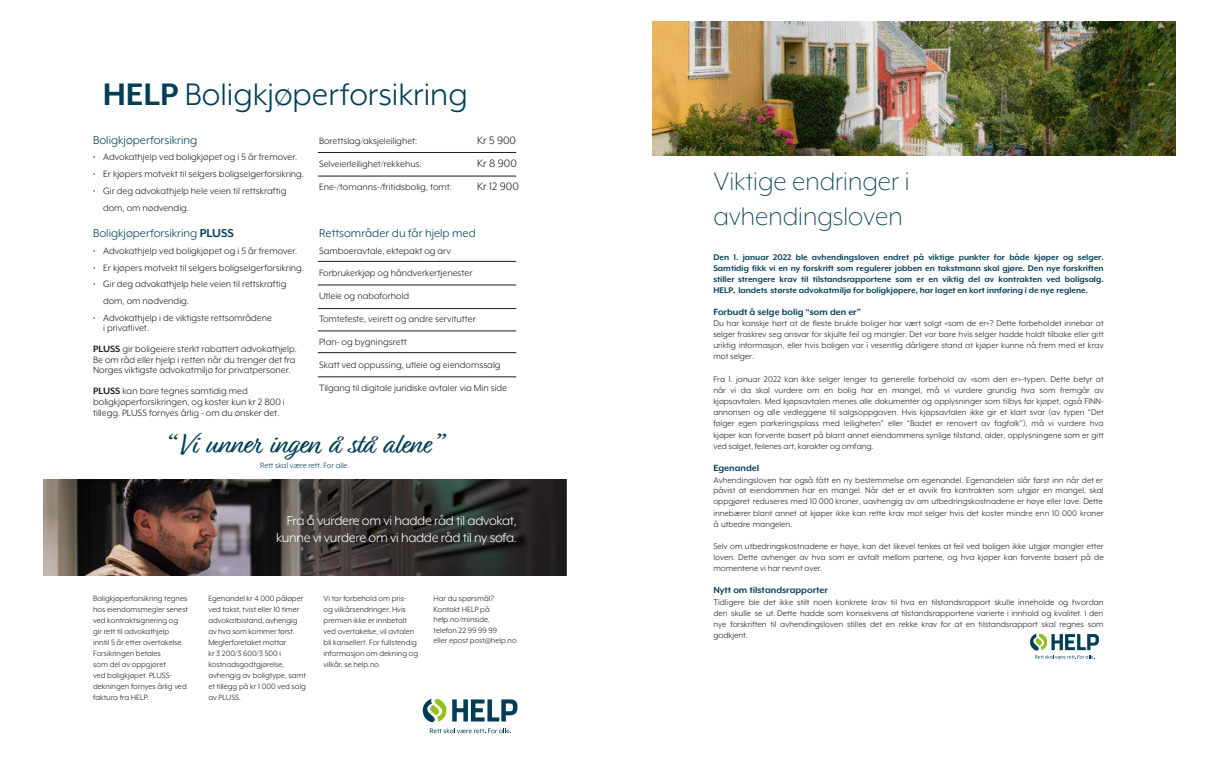
<style>
.page{position:relative;width:1219px;height:782px;background:#fff}
.page>*{position:absolute;margin:0;border:0;box-sizing:border-box;transform-origin:0 0}
.t1{font:35.8px "Mr Eaves XL Mod OT";color:#003e56}
.t2{font:29.9px "Relation";letter-spacing:-.02em;color:#003e56}
.t3{font:300 29.1px/34.9px "Mr Eaves XL Mod OT";color:#003e56}
.t4{font:14.9px/16.7px "Mr Eaves XL Mod OT";letter-spacing:-.02em;color:#fff;text-align:right}
.t5{font:13.2px "Mr Eaves XL Mod OT";color:#003e56}
.t6{font:12.3px "Mr Eaves XL Mod OT";color:#1d1d1b}
.t7{font:10.5px/22.8px "Mr Eaves XL Mod OT";color:#1d1d1b}
.t8{font:700 10.3px "Mr Eaves XL Mod OT";color:#003e56}
.t9{font:9.4px/11px "Mr Eaves XL Mod OT";color:#1d1d1b;text-align:justify}
.t10{font:700 9.4px/11px "Mr Eaves XL Mod OT";color:#003e56;text-align:justify}
.t11{font:8.8px/11px "Mr Eaves XL Mod OT";color:#1d1d1b}
.t12{font:8.8px "Mr Eaves XL Mod OT";color:#003e56}
.s1{font-weight:700}
</style>
<div class="page">
<img style="left:43px;top:479px;width:206px;height:96px">
<hr style="left:318px;top:152px;width:198px;height:1px;background:#1d1d1b">
<hr style="left:318px;top:176px;width:198px;height:1px;background:#1d1d1b">
<hr style="left:318px;top:261px;width:198px;height:1px;background:#1d1d1b">
<hr style="left:318px;top:285px;width:198px;height:1px;background:#1d1d1b">
<hr style="left:318px;top:308px;width:198px;height:1px;background:#1d1d1b">
<hr style="left:318px;top:330px;width:198px;height:1px;background:#1d1d1b">
<hr style="left:318px;top:352px;width:198px;height:1px;background:#1d1d1b">
<hr style="left:318px;top:376px;width:198px;height:1px;background:#1d1d1b">
<svg style="left:422px;top:699px;width:95px;height:22px"></svg>
<svg style="left:430px;top:728px;width:81px;height:5px"></svg>
<svg style="left:249px;top:479px;width:317px;height:96px;background:#312f2d"></svg>
<svg style="left:1030px;top:633px;width:69px;height:25px"></svg>
<img style="left:653px;top:21px;width:522px;height:134px">
<h1 class="t1" style="left:103px;top:80px;width:367px"><span class="s1">HELP</span> Boligkjøperforsikring</h1>
<h3 class="t5" style="left:93px;top:135px;width:106px">Boligkjøperforsikring</h3>
<p class="t7" style="left:93px;top:146px;width:205px">• Advokathjelp ved boligkjøpet og i 5 år fremover.</p>
<p class="t7" style="left:93px;top:163px;width:212px">• Er kjøpers motvekt til selgers boligselgerforsikring.</p>
<p class="t7" style="left:103px;top:183px;width:185px;line-height:16.7px;text-indent:-10px">• Gir deg advokathjelp hele veien til rettskraftig dom, om nødvendig.</p>
<h3 class="t5" style="left:93px;top:228px;width:142px">Boligkjøperforsikring <span class="s1">PLUSS</span></h3>
<p class="t7" style="left:93px;top:240px;width:205px">• Advokathjelp ved boligkjøpet og i 5 år fremover.</p>
<p class="t7" style="left:93px;top:256px;width:212px">• Er kjøpers motvekt til selgers boligselgerforsikring.</p>
<p class="t7" style="left:103px;top:276px;width:185px;line-height:16.7px;text-indent:-10px">• Gir deg advokathjelp hele veien til rettskraftig dom, om nødvendig.</p>
<p class="t7" style="left:103px;top:313px;width:170px;line-height:10.5px;text-indent:-10px">• Advokathjelp i de viktigste rettsområdene i privatlivet.</p>
<p class="t7" style="left:93px;top:344px;width:205px;line-height:10.5px;text-align:justify"><span class="s1">PLUSS</span> gir boligeiere sterkt rabattert advokathjelp.<br>Be om råd eller hjelp i retten når du trenger det fra Norges viktigste advokatmiljø for privatpersoner.</p>
<p class="t7" style="left:93px;top:386px;width:193px;line-height:10.5px"><span class="s1">PLUSS</span> kan bare tegnes samtidig med boligkjøperforsikringen, og koster kun kr 2 800 i tillegg. PLUSS fornyes årlig - om du ønsker det.</p>
<p class="t7" style="left:319px;top:130px;width:100px">Borettslag/aksjeleilighet:</p>
<h3 class="t6" style="left:477px;top:136px;width:41px">Kr 5 900</h3>
<p class="t7" style="left:319px;top:153px;width:104px">Selveierleilighet/rekkehus:</p>
<h3 class="t6" style="left:477px;top:159px;width:41px">Kr 8 900</h3>
<p class="t7" style="left:319px;top:176px;width:134px">Ene-/tomanns-/fritidsbolig, tomt:</p>
<h3 class="t6" style="left:477px;top:181px;width:43px">Kr 12 900</h3>
<h3 class="t5" style="left:319px;top:228px;width:158px">Rettsområder du får hjelp med</h3>
<p class="t7" style="left:319px;top:239px;width:190px">Samboeravtale, ektepakt og arv Forbrukerkjøp og håndverkertjenester<br>Utleie og naboforhold<br>Tomtefeste, veirett og andre servitutter<br>Plan- og bygningsrett<br>Skatt ved oppussing, utleie og eiendomssalg Tilgang til digitale juridiske avtaler via Min side</p>
<h2 class="t2" style="left:166px;top:432px;width:279px">“Vi unner ingen å stå alene”</h2>
<p class="t12" style="left:260px;top:462px;width:91px">Rett skal være rett. For alle.</p>
<h3 class="t4" style="left:276px;top:513px;width:242px">Fra å vurdere om vi hadde råd til advokat, kunne vi vurdere om vi hadde råd til ny sofa.</h3>
<p class="t11" style="left:93px;top:593px;width:96px">Boligkjøperforsikring tegnes hos eiendomsmegler senest ved kontraktsignering og gir rett til advokathjelp<br>inntil 5 år etter overtakelse.<br>Forsikringen betales<br>som del av oppgjøret<br>ved boligkjøpet. PLUSS&shy;dekningen fornyes årlig ved faktura fra HELP.</p>
<p class="t11" style="left:208px;top:593px;width:99px">Egenandel kr 4 000 påløper ved takst, tvist eller 10 timer advokatbistand, avhengig av hva som kommer først.<br>Meglerforetaket mottar<br>kr 3 200/3 600/3 500 i kostnadsgodtgjørelse, avhengig av boligtype, samt et tillegg på kr 1 000 ved salg av PLUSS.</p>
<p class="t11" style="left:324px;top:593px;width:96px">Vi tar forbehold om pris-<br>og vilkårsendringer. Hvis premien ikke er innbetalt ved overtakelse, vil avtalen bli kansellert. For fullstendig informasjon om dekning og vilkår, se help.no</p>
<p class="t11" style="left:434px;top:593px;width:85px;line-height:10.5px">Har du spørsmål?<br>Kontakt HELP på help.no/minside,<br>telefon 22 99 99 99<br>eller epost post@help.no</p>
<h3 class="t3" style="left:713px;top:166px;width:197px">Viktige endringer i avhendingsloven</h3>
<p class="t10" style="left:713px;top:252px;width:392px">Den 1. januar 2022 ble avhendingsloven endret på viktige punkter for både kjøper og selger.<br>Samtidig fikk vi en ny forskrift som regulerer jobben en takstmann skal gjøre. Den nye forskriften stiller strengere krav til tilstandsrapportene som er en viktig del av kontrakten ved boligsalg.<br>HELP, landets største advokatmiljø for boligkjøpere, har laget en kort innføring i de nye reglene.</p>
<p class="t8" style="left:713px;top:307px;width:149px">Forbudt å selge bolig “som den er”</p>
<p class="t9" style="left:713px;top:318px;width:392px">Du har kanskje hørt at de fleste brukte boliger har vært solgt «som de er»? Dette forbeholdet innebar at selger fraskrev seg ansvar for skjulte feil og mangler. Det var bare hvis selger hadde holdt tilbake eller gitt uriktig informasjon, eller hvis boligen var i vesentlig dårligere stand at kjøper kunne nå frem med et krav mot selger.</p>
<p class="t9" style="left:713px;top:374px;width:392px">Fra 1. januar 2022 kan ikke selger lenger ta generelle forbehold av «som den er»-typen. Dette betyr at når vi da skal vurdere om en bolig har en mangel, må vi vurdere grundig hva som fremgår av kjøpsavtalen. Med kjøpsavtalen menes alle dokumenter og opplysninger som tilbys før kjøpet, også FINN&shy;annonsen og alle vedleggene til salgsoppgaven. Hvis kjøpsavtalen ikke gir et klart svar (av typen “Det følger egen parkeringsplass med leiligheten” eller “Badet er renovert av fagfolk”), må vi vurdere hva kjøper kan forvente basert på blant annet eiendommens synlige tilstand, alder, opplysningene som er gitt ved salget, feilenes art, karakter og omfang.</p>
<p class="t8" style="left:713px;top:463px;width:47px">Egenandel</p>
<p class="t9" style="left:713px;top:474px;width:392px">Avhendingsloven har også fått en ny bestemmelse om egenandel. Egenandelen slår først inn når det er påvist at eiendommen har en mangel. Når det er et avvik fra kontrakten som utgjør en mangel, skal oppgjøret reduseres med 10 000 kroner, uavhengig av om utbedringskostnadene er høye eller lave. Dette innebærer blant annet at kjøper ikke kan rette krav mot selger hvis det koster mindre enn 10 000 kroner å utbedre mangelen.</p>
<p class="t9" style="left:713px;top:541px;width:392px">Selv om utbedringskostnadene er høye, kan det likevel tenkes at feil ved boligen ikke utgjør mangler etter loven. Dette avhenger av hva som er avtalt mellom partene, og hva kjøper kan forvente basert på de momentene vi har nevnt over.</p>
<p class="t8" style="left:713px;top:586px;width:116px">Nytt om tilstandsrapporter</p>
<p class="t9" style="left:713px;top:596px;width:392px">Tidligere ble det ikke stilt noen konkrete krav til hva en tilstandsrapport skulle inneholde og hvordan den skulle se ut. Dette hadde som konsekvens at tilstandsrapportene varierte i innhold og kvalitet. I den nye forskriften til avhendingsloven stilles det en rekke krav for at en tilstandsrapport skal regnes som godkjent.</p>
</div>
